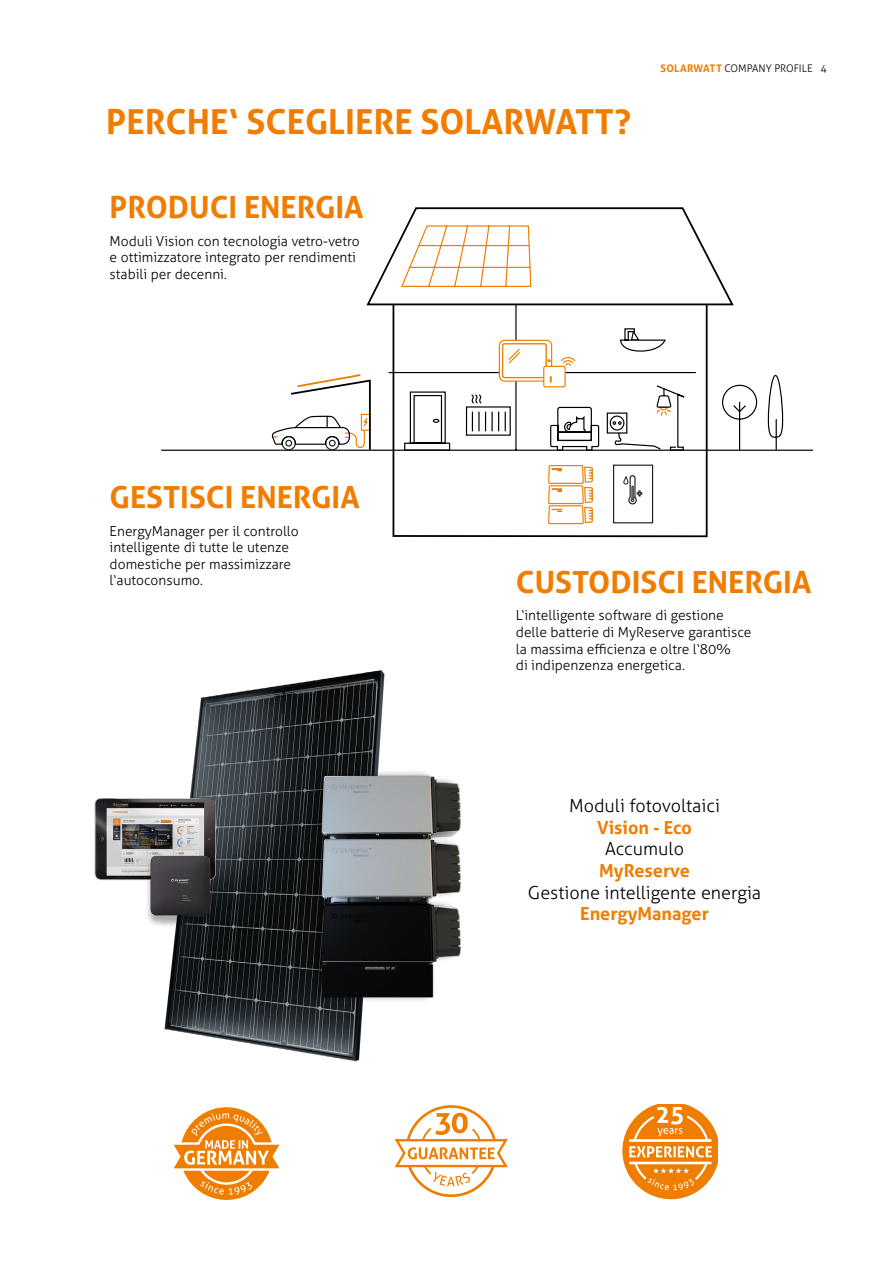
<style>
.page{position:relative;width:893px;height:1263px;background:#fff}
.page>*{position:absolute;margin:0;border:0;box-sizing:border-box;transform-origin:0 0}
.t1{font:700 34.5px "Aller";color:#f07d00}
.t2{font:700 30.6px "Aller";color:#f07d00}
.t3{font:700 30.45px "Aller";color:#f07d00}
.t4{font:300 18px "Aller";color:#000}
.t5{font:700 18px "Aller";color:#f07d00}
.t6{font:300 13.8px/16.5px "Aller";color:#000}
.t7{font:300 10.5px "Aller";color:#000}
.s1{font-weight:700;color:#ef7d00}
</style>
<div class="page">
<svg style="left:161px;top:307px;width:652px;height:144px"></svg>
<svg style="left:403px;top:391px;width:48px;height:60px"></svg>
<svg style="left:465px;top:394px;width:46px;height:42px"></svg>
<svg style="left:619px;top:328px;width:47px;height:24px"></svg>
<div style="left:613px;top:465px;width:40px;height:58px;border:1px solid #231f20"></div>
<svg style="left:550px;top:406px;width:50px;height:45px"></svg>
<svg style="left:623px;top:475px;width:20px;height:30px"></svg>
<svg style="left:366px;top:207px;width:368px;height:100px"></svg>
<svg style="left:721px;top:374px;width:63px;height:77px"></svg>
<svg style="left:499px;top:340px;width:53px;height:42px"></svg>
<div style="left:503px;top:344px;width:43px;height:33px;background:#fff;border-radius:2px"></div>
<div style="left:502px;top:343px;width:45px;height:35px;border:1px solid #ef7d00;border-radius:2px"></div>
<svg style="left:508px;top:348px;width:12px;height:16px"></svg>
<svg style="left:543px;top:356px;width:33px;height:32px"></svg>
<svg style="left:548px;top:465px;width:45px;height:60px"></svg>
<svg style="left:655px;top:384px;width:31px;height:67px"></svg>
<svg style="left:271px;top:373px;width:101px;height:78px"></svg>
<img style="left:94px;top:670px;width:367px;height:392px">
<svg style="left:179px;top:1106px;width:95px;height:95px"></svg>
<svg style="left:174px;top:1113px;width:106px;height:82px"></svg>
<svg style="left:407px;top:1106px;width:89px;height:90px"></svg>
<div style="left:405px;top:1105px;width:92px;height:92px;border:3px solid #ef7d00;border-radius:50%"></div>
<svg style="left:394px;top:1113px;width:114px;height:73px"></svg>
<svg style="left:622px;top:1104px;width:95px;height:96px"></svg>
<h1 class="t1" style="left:106px;top:100px;width:526px">PERCHE‘ SCEGLIERE SOLARWATT?</h1>
<h3 class="t3" style="left:110px;top:188px;width:256px">PRODUCI ENERGIA</h3>
<p class="t6" style="left:110px;top:232px;width:252px">Moduli Vision con tecnologia vetro-vetro e ottimizzatore integrato per rendimenti stabili per decenni.</p>
<p class="t7" style="left:660px;top:61px;width:168px"><span class="s1">SOLARWATT</span> COMPANY PROFILE 4</p>
<h3 class="t3" style="left:110px;top:479px;width:252px">GESTISCI ENERGIA</h3>
<p class="t6" style="left:110px;top:523px;width:190px">EnergyManager per il controllo intelligente di tutte le utenze domestiche per massimizzare l‘autoconsumo.</p>
<h2 class="t2" style="left:516px;top:563px;width:297px">CUSTODISCI ENERGIA</h2>
<p class="t6" style="left:516px;top:607px;width:237px">L‘intelligente software di gestione delle batterie di MyReserve garantisce la massima efficienza e oltre l‘80%<br>di indipenzenza energetica.</p>
<h3 class="t4" style="left:569px;top:795px;width:152px">Moduli fotovoltaici</h3>
<h3 class="t5" style="left:597px;top:816px;width:96px">Vision - Eco</h3>
<h3 class="t4" style="left:605px;top:838px;width:80px">Accumulo</h3>
<h3 class="t5" style="left:599px;top:859px;width:92px">MyReserve</h3>
<h3 class="t4" style="left:528px;top:881px;width:235px">Gestione intelligente energia</h3>
<h3 class="t5" style="left:580px;top:903px;width:130px">EnergyManager</h3>
</div>
